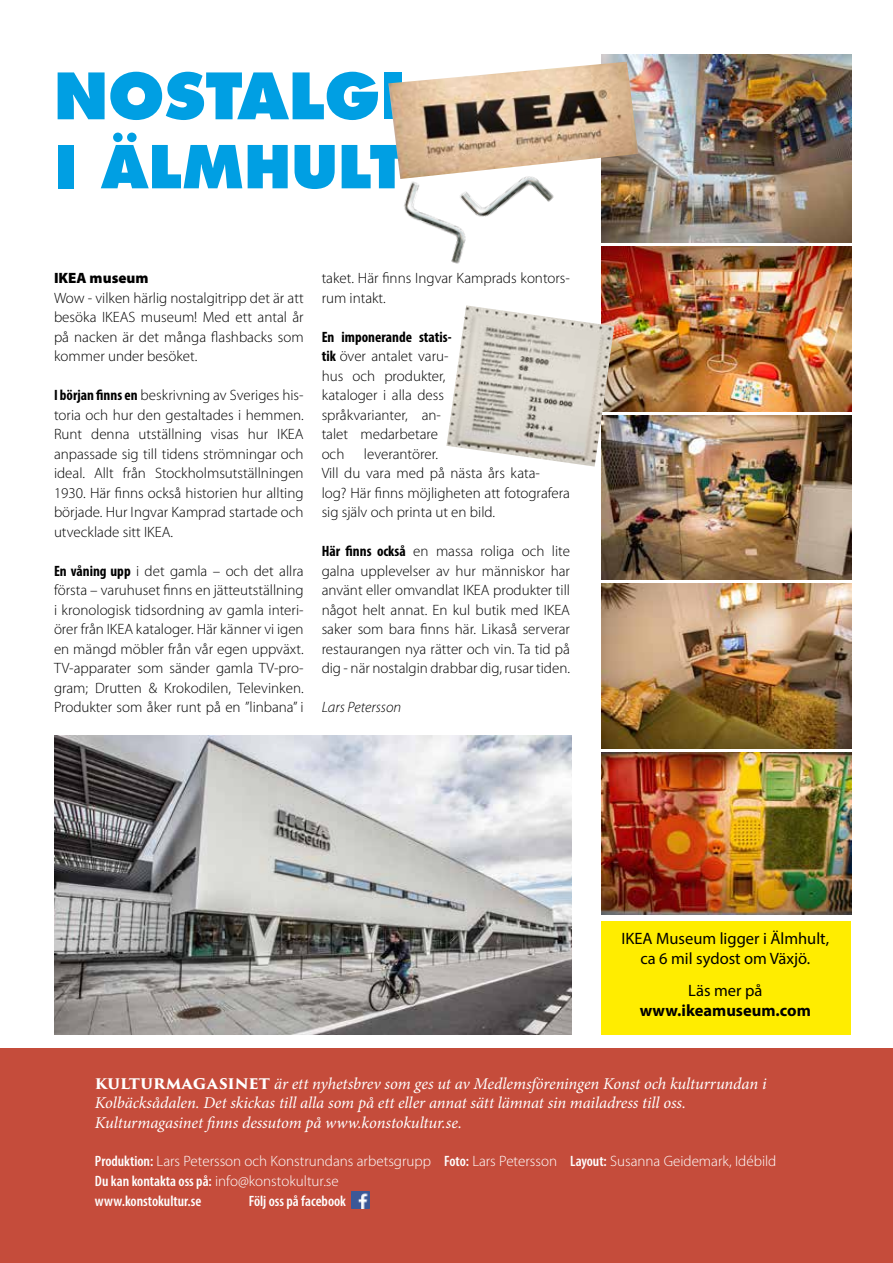
<style>
.page{position:relative;width:893px;height:1263px;background:#fff}
.page>*{position:absolute;margin:0;border:0;box-sizing:border-box;transform-origin:0 0}
.t1{font:800 62.1px "Futura Std";color:#009fe3}
.t2{font:800 57.45px "Futura Std";color:#009fe3}
.t3{font:italic 16.5px/19.8px "Minion Pro";letter-spacing:-.005em;color:#fff}
.t4{font:16.5px/19.8px "Myriad Pro";color:#000;text-align:center}
.t5{font:700 16.5px "Myriad Pro";color:#000}
.t6{font:300 15px/19.5px "Myriad Pro";color:#000;text-align:justify}
.t7{font:300 15px/19.8px "Myriad Pro";color:#fff}
.t8{font:600 condensed 15px "Myriad Pro";color:#fff}
.t9{font:italic 300 15px "Myriad Pro";color:#000}
.t10{font:900 15px "Myriad Pro";color:#000}
.s1{font-weight:700;font-stretch:condensed}
.s2{font-family:"Trajan Pro 3";font-weight:700;font-style:normal}
.s3{font-weight:600;font-stretch:condensed}
</style>
<div class="page">
<img style="left:54px;top:735px;width:517px;height:299px">
<img style="left:602px;top:54px;width:249px;height:189px">
<img style="left:602px;top:247px;width:249px;height:164px">
<img style="left:602px;top:415px;width:249px;height:165px">
<img style="left:602px;top:584px;width:249px;height:164px">
<img style="left:602px;top:752px;width:249px;height:162px">
<div style="left:0;top:1048px;width:893px;height:215px;background:#c54c3b"></div>
<img style="left:351px;top:1191px;width:18px;height:18px">
<div style="left:602px;top:921px;width:249px;height:113px;background:#ffed00"></div>
<img style="left:388px;top:62px;width:250px;height:117px">
<img style="left:446px;top:305px;width:168px;height:162px">
<img style="left:388px;top:171px;width:71px;height:93px">
<img style="left:441px;top:134px;width:132px;height:129px">
<h1 class="t1" style="left:54px;top:57px;width:353px">NOSTALGI</h1>
<h2 class="t2" style="left:54px;top:130px;width:351px">I ÄLMHULT</h2>
<p class="t10" style="left:54px;top:270px;width:96px">IKEA museum</p>
<p class="t6" style="left:54px;top:288px;width:251px">Wow - vilken härlig nostalgitripp det är att besöka IKEAS museum! Med ett antal år på nacken är det många flashbacks som kommer under besöket.</p>
<p class="t6" style="left:54px;top:386px;width:251px"><span class="s1">I början finns en</span> beskrivning av Sveriges his&shy;toria och hur den gestaltades i hemmen.<br>Runt denna utställning visas hur IKEA anpassade sig till tidens strömningar och ideal. Allt från Stockholmsutställningen 1930. Här finns också historien hur allting började. Hur Ingvar Kamprad startade och utvecklade sitt IKEA.</p>
<p class="t6" style="left:54px;top:561px;width:251px"><span class="s1">En våning upp</span> i det gamla – och det allra första – varuhuset finns en jätteutställning i kronologisk tidsordning av gamla interi&shy;örer från IKEA kataloger. Här känner vi igen en mängd möbler från vår egen uppväxt.<br>TV-apparater som sänder gamla TV-pro&shy;gram; Drutten &amp; Krokodilen, Televinken.<br>Produkter som åker runt på en ”linbana” i</p>
<p class="t6" style="left:322px;top:269px;width:250px">taket. Här finns Ingvar Kamprads kontors&shy;rum intakt.</p>
<p class="t6" style="left:322px;top:327px;width:131px;text-align:left"><span class="s1">En imponerande statis&shy;tik</span> över antalet varu&shy;hus och produkter, kataloger i alla dess språkvarianter, an&shy;talet medarbetare och</p>
<p class="t6" style="left:322px;top:444px;width:250px;text-align:left;text-indent:42px">leverantörer.<br>Vill du vara med på nästa års kata-<br>log? Här finns möjligheten att fotografera sig själv och printa ut en bild.</p>
<p class="t6" style="left:322px;top:542px;width:250px"><span class="s1">Här finns också</span> en massa roliga och lite galna upplevelser av hur människor har använt eller omvandlat IKEA produkter till något helt annat. En kul butik med IKEA saker som bara finns här. Likaså serverar restaurangen nya rätter och vin. Ta tid på dig - när nostalgin drabbar dig, rusar tiden.</p>
<p class="t9" style="left:322px;top:699px;width:81px">Lars Petersson</p>
<p class="t4" style="left:622px;top:929px;width:209px">IKEA Museum ligger i Älmhult, ca 6 mil sydost om Växjö.</p>
<p class="t4" style="left:688px;top:980px;width:76px">Läs mer på</p>
<p class="t5" style="left:640px;top:999px;width:173px">www.ikeamuseum.com</p>
<p class="t3" style="left:95px;top:1073px;width:673px"><span class="s2">KULTURMAGASINET</span> är ett nyhetsbrev som ges ut av Medlemsföreningen Konst och kulturrundan i<br>Kolbäcksådalen. Det skickas till alla som på ett eller annat sätt lämnat sin mailadress till oss.<br>Kulturmagasinet finns dessutom på www.konstokultur.se.</p>
<p class="t7" style="left:95px;top:1151px;width:683px"><span class="s3">Produktion:</span> Lars Petersson och Konstrundans arbetsgrupp <span class="s3">Foto:</span> Lars Petersson <span class="s3">Layout:</span> Susanna Geidemark, Idébild<br><span class="s3">Du kan kontakta oss på:</span> info@konstokultur.se<br><span class="s3">www.konstokultur.se</span></p>
<p class="t8" style="left:249px;top:1192px;width:99px">Följ oss på facebook</p>
</div>
